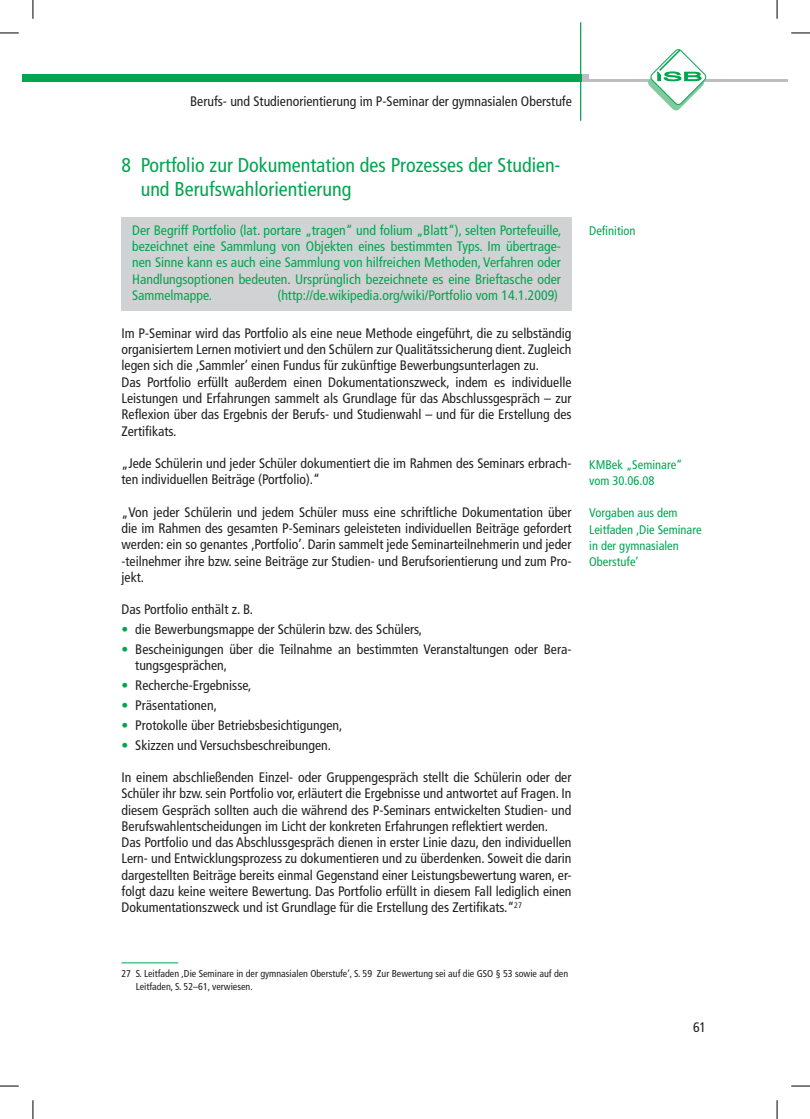
<style>
.page{position:relative;width:810px;height:1119px;background:#fff}
.page>*{position:absolute;margin:0;border:0;box-sizing:border-box;transform-origin:0 0}
.t1{font:condensed 20px/24px "Frutiger";color:#00a54f}
.t2{font:condensed 13.75px/16.2px "Frutiger";color:#231f20}
.t3{font:condensed 13.75px/16.2px "Frutiger";color:#00a54f;text-align:justify}
.t4{font:condensed 12.5px/16.2px "Frutiger";color:#00a54f}
.t5{font:condensed 10px/12.5px "Frutiger";color:#231f20}
.s1{color:#00a54f}
</style>
<div class="page">
<div style="left:22px;top:74px;width:11px;height:7px;background:#00a54f"></div>
<div style="left:581px;top:74px;width:207px;height:7px;background:#bcbdc0"></div>
<div style="left:589px;top:66px;width:199px;height:13px;background:#fff"></div>
<div style="left:33px;top:74px;width:548px;height:7px;background:#00a54f"></div>
<svg style="left:648px;top:49px;width:59px;height:62px"></svg>
<hr style="left:580px;top:22px;width:1px;height:99px;background:#00a54f">
<div style="left:122px;top:217px;width:450px;height:93px;background:#d1d2d4"></div>
<hr style="left:122px;top:962px;width:56px;height:1px;background:#00a54f">
<svg style="left:0;top:32px;width:19px;height:2px"></svg>
<svg style="left:791px;top:32px;width:19px;height:2px"></svg>
<svg style="left:0;top:1085px;width:19px;height:1px"></svg>
<svg style="left:791px;top:1085px;width:19px;height:1px"></svg>
<svg style="left:32px;top:0;width:2px;height:19px"></svg>
<svg style="left:32px;top:1100px;width:2px;height:18px"></svg>
<svg style="left:776px;top:0;width:2px;height:19px"></svg>
<svg style="left:776px;top:1100px;width:2px;height:18px"></svg>
<p class="t2" style="left:190px;top:93px;width:383px">Berufs- und Studienorientierung im P-Seminar der gymnasialen Oberstufe</p>
<h1 class="t1" style="left:141px;top:153px;width:421px;text-indent:-19px">8 Portfolio zur Dokumentation des Prozesses der Studien&shy;und Berufswahlorientierung</h1>
<p class="t3" style="left:132px;top:222px;width:431px">Der Begriff Portfolio (lat. portare „tragen“ und folium „Blatt“), selten Portefeuille, bezeichnet eine Sammlung von Objekten eines bestimmten Typs. Im übertrage&shy;nen Sinne kann es auch eine Sammlung von hilfreichen Methoden, Verfahren oder Handlungsoptionen bedeuten. Ursprünglich bezeichnete es eine Brieftasche oder Sammelmappe.</p>
<p class="t3" style="left:278px;top:287px;width:282px">(http://de.wikipedia.org/wiki/Portfolio vom 14.1.2009)</p>
<p class="t2" style="left:122px;top:325px;width:452px">Im P-Seminar wird das Portfolio als eine neue Methode eingeführt, die zu selbständig organisiertem Lernen motiviert und den Schülern zur Qualitätssicherung dient. Zugleich legen sich die ‚Sammler’ einen Fundus für zukünftige Bewerbungsunterlagen zu.<br>Das Portfolio erfüllt außerdem einen Dokumentationszweck, indem es individuelle Leistungen und Erfahrungen sammelt als Grundlage für das Abschlussgespräch – zur Reflexion über das Ergebnis der Berufs- und Studienwahl – und für die Erstellung des Zertifikats.</p>
<p class="t2" style="left:122px;top:455px;width:451px">„Jede Schülerin und jeder Schüler dokumentiert die im Rahmen des Seminars erbrach&shy;ten individuellen Beiträge (Portfolio).“</p>
<p class="t2" style="left:122px;top:504px;width:451px;text-align:justify">„Von jeder Schülerin und jedem Schüler muss eine schriftliche Dokumentation über die im Rahmen des gesamten P-Seminars geleisteten individuellen Beiträge gefordert werden: ein so genantes ‚Portfolio’. Darin sammelt jede Seminarteilnehmerin und jeder -teilnehmer ihre bzw. seine Beiträge zur Studien- und Berufsorientierung und zum Pro&shy;jekt.</p>
<p class="t2" style="left:122px;top:601px;width:133px">Das Portfolio enthält z. B.</p>
<p class="t2" style="left:122px;top:621px;width:302px"><span class="s1">•</span> die Bewerbungsmappe der Schülerin bzw. des Schülers,</p>
<p class="t2" style="left:135px;top:641px;width:438px;text-indent:-14px"><span class="s1">•</span> Bescheinigungen über die Teilnahme an bestimmten Veranstaltungen oder Bera&shy;tungsgesprächen,</p>
<p class="t2" style="left:122px;top:677px;width:131px"><span class="s1">•</span> Recherche-Ergebnisse,</p>
<p class="t2" style="left:122px;top:697px;width:97px"><span class="s1">•</span> Präsentationen,</p>
<p class="t2" style="left:122px;top:716px;width:222px"><span class="s1">•</span> Protokolle über Betriebsbesichtigungen,</p>
<p class="t2" style="left:122px;top:736px;width:211px"><span class="s1">•</span> Skizzen und Versuchsbeschreibungen.</p>
<p class="t2" style="left:122px;top:769px;width:452px">In einem abschließenden Einzel- oder Gruppengespräch stellt die Schülerin oder der Schüler ihr bzw. sein Portfolio vor, erläutert die Ergebnisse und antwortet auf Fragen. In diesem Gespräch sollten auch die während des P-Seminars entwickelten Studien- und Berufswahlentscheidungen im Licht der konkreten Erfahrungen reflektiert werden.<br>Das Portfolio und das Abschlussgespräch dienen in erster Linie dazu, den individuellen Lern- und Entwicklungsprozess zu dokumentieren und zu überdenken. Soweit die darin dargestellten Beiträge bereits einmal Gegenstand einer Leistungsbewertung waren, er&shy;folgt dazu keine weitere Bewertung. Das Portfolio erfüllt in diesem Fall lediglich einen Dokumentationszweck und ist Grundlage für die Erstellung des Zertifikats.“<sup>27</sup></p>
<p class="t4" style="left:589px;top:222px;width:48px">Definition</p>
<p class="t4" style="left:589px;top:456px;width:95px">KMBek „Seminare“ vom 30.06.08</p>
<p class="t4" style="left:589px;top:505px;width:114px">Vorgaben aus dem<br>Leitfaden ‚Die Seminare in der gymnasialen<br>Oberstufe’</p>
<p class="t5" style="left:136px;top:967px;width:434px;text-indent:-14px">27 S. Leitfaden ,Die Seminare in der gymnasialen Oberstufe’, S. 59 Zur Bewertung sei auf die GSO § 53 sowie auf den<br>Leitfaden, S. 52–61, verwiesen.</p>
<p class="t2" style="left:693px;top:1019px;width:15px">61</p>
</div>
